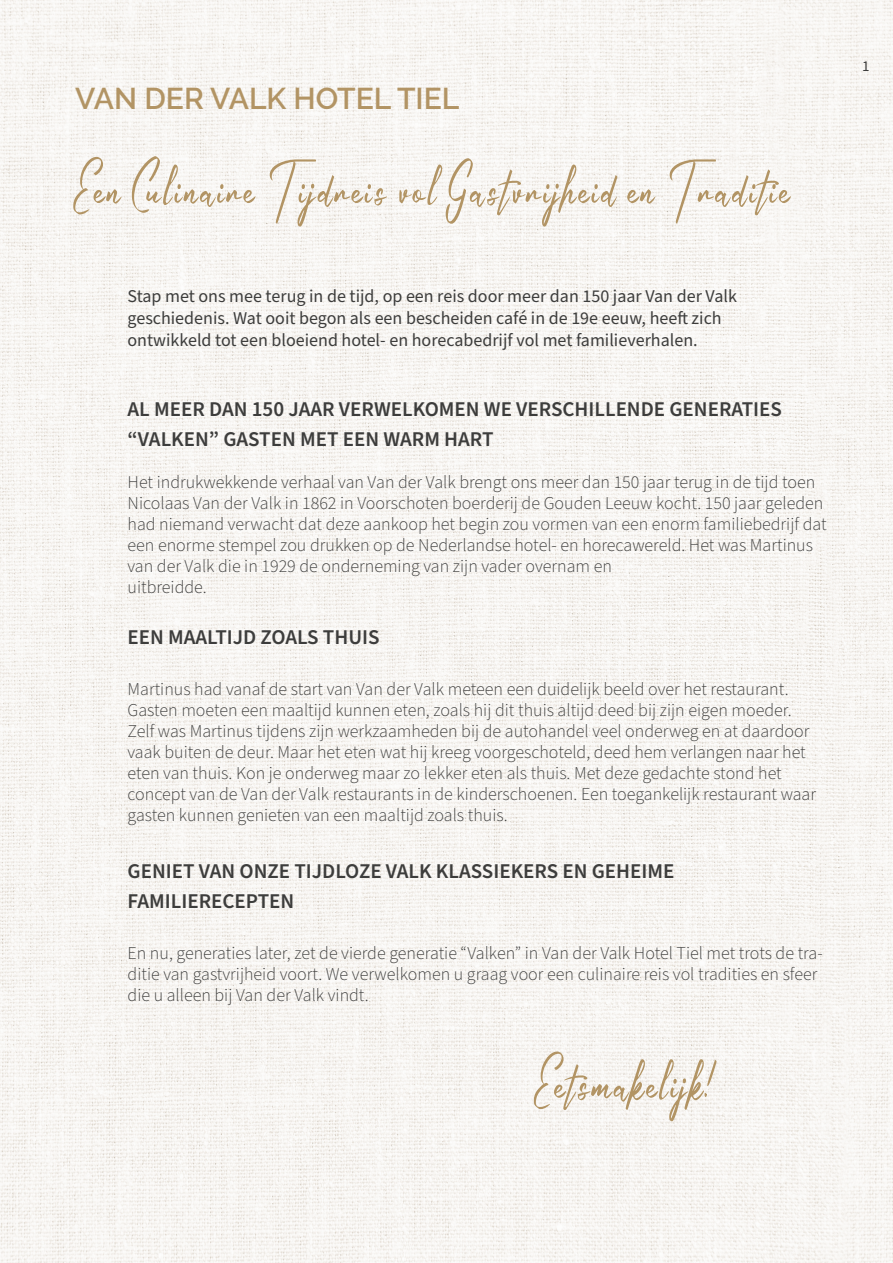
<style>
.page{position:relative;width:893px;height:1263px;background:#fff}
.page>*{position:absolute;margin:0;border:0;box-sizing:border-box;transform-origin:0 0}
.t1{font:60px "Autumn Field";letter-spacing:.05em;color:#b29464}
.t2{font:600 30px "Raleway";color:#b29464}
.t3{font:600 21px "Source Sans Pro";color:#3d3d3c}
.t4{font:300 18px/21px "Source Sans Pro";color:#3d3d3c}
.t5{font:18px "Source Sans Pro";color:#3d3d3c}
.t6{font:15px "Source Sans Pro";color:#3d3d3c}
</style>
<div class="page">
<img style="left:0;top:0;width:893px;height:1263px">
<p class="t2" style="left:75px;top:81px;width:386px">VAN DER VALK HOTEL TIEL</p>
<p class="t1" style="left:75px;top:145px;width:714px">Een Culinaire Tijdreis vol Gastvrijheid en Traditie</p>
<p class="t5" style="left:128px;top:284px;width:611px">Stap met ons mee terug in de tijd, op een reis door meer dan 150 jaar Van der Valk</p>
<p class="t5" style="left:128px;top:306px;width:596px">geschiedenis. Wat ooit begon als een bescheiden café in de 19e eeuw, heeft zich</p>
<p class="t5" style="left:128px;top:327px;width:572px">ontwikkeld tot een bloeiend hotel- en horecabedrijf vol met familieverhalen.</p>
<p class="t3" style="left:128px;top:395px;width:656px">AL MEER DAN 150 JAAR VERWELKOMEN WE VERSCHILLENDE GENERATIES</p>
<p class="t3" style="left:128px;top:425px;width:367px">“VALKEN” GASTEN MET EEN WARM HART</p>
<p class="t4" style="left:128px;top:472px;width:701px">Het indrukwekkende verhaal van Van der Valk brengt ons meer dan 150 jaar terug in de tijd toen Nicolaas Van der Valk in 1862 in Voorschoten boerderij de Gouden Leeuw kocht. 150 jaar geleden had niemand verwacht dat deze aankoop het begin zou vormen van een enorm familiebedrijf dat een enorme stempel zou drukken op de Nederlandse hotel- en horecawereld. Het was Martinus van der Valk die in 1929 de onderneming van zijn vader overnam en</p>
<p class="t4" style="left:128px;top:577px;width:81px">uitbreidde.</p>
<p class="t3" style="left:128px;top:623px;width:253px">EEN MAALTIJD ZOALS THUIS</p>
<p class="t4" style="left:128px;top:679px;width:662px">Martinus had vanaf de start van Van der Valk meteen een duidelijk beeld over het restaurant.</p>
<p class="t4" style="left:128px;top:700px;width:666px">Gasten moeten een maaltijd kunnen eten, zoals hij dit thuis altijd deed bij zijn eigen moeder.</p>
<p class="t4" style="left:128px;top:721px;width:690px">Zelf was Martinus tijdens zijn werkzaamheden bij de autohandel veel onderweg en at daardoor vaak buiten de deur. Maar het eten wat hij kreeg voorgeschoteld, deed hem verlangen naar het eten van thuis. Kon je onderweg maar zo lekker eten als thuis. Met deze gedachte stond het concept van de Van der Valk restaurants in de kinderschoenen. Een toegankelijk restaurant waar gasten kunnen genieten van een maaltijd zoals thuis.</p>
<p class="t3" style="left:128px;top:857px;width:548px">GENIET VAN ONZE TIJDLOZE VALK KLASSIEKERS EN GEHEIME</p>
<p class="t3" style="left:128px;top:887px;width:168px">FAMILIERECEPTEN</p>
<p class="t4" style="left:128px;top:943px;width:697px">En nu, generaties later, zet de vierde generatie “Valken” in Van der Valk Hotel Tiel met trots de tra&shy;ditie van gastvrijheid voort. We verwelkomen u graag voor een culinaire reis vol tradities en sfeer die u alleen bij Van der Valk vindt.</p>
<p class="t1" style="left:536px;top:1040px;width:176px">Eetsmakelijk!</p>
<p class="t6" style="left:862px;top:56px;width:9px">1</p>
</div>
